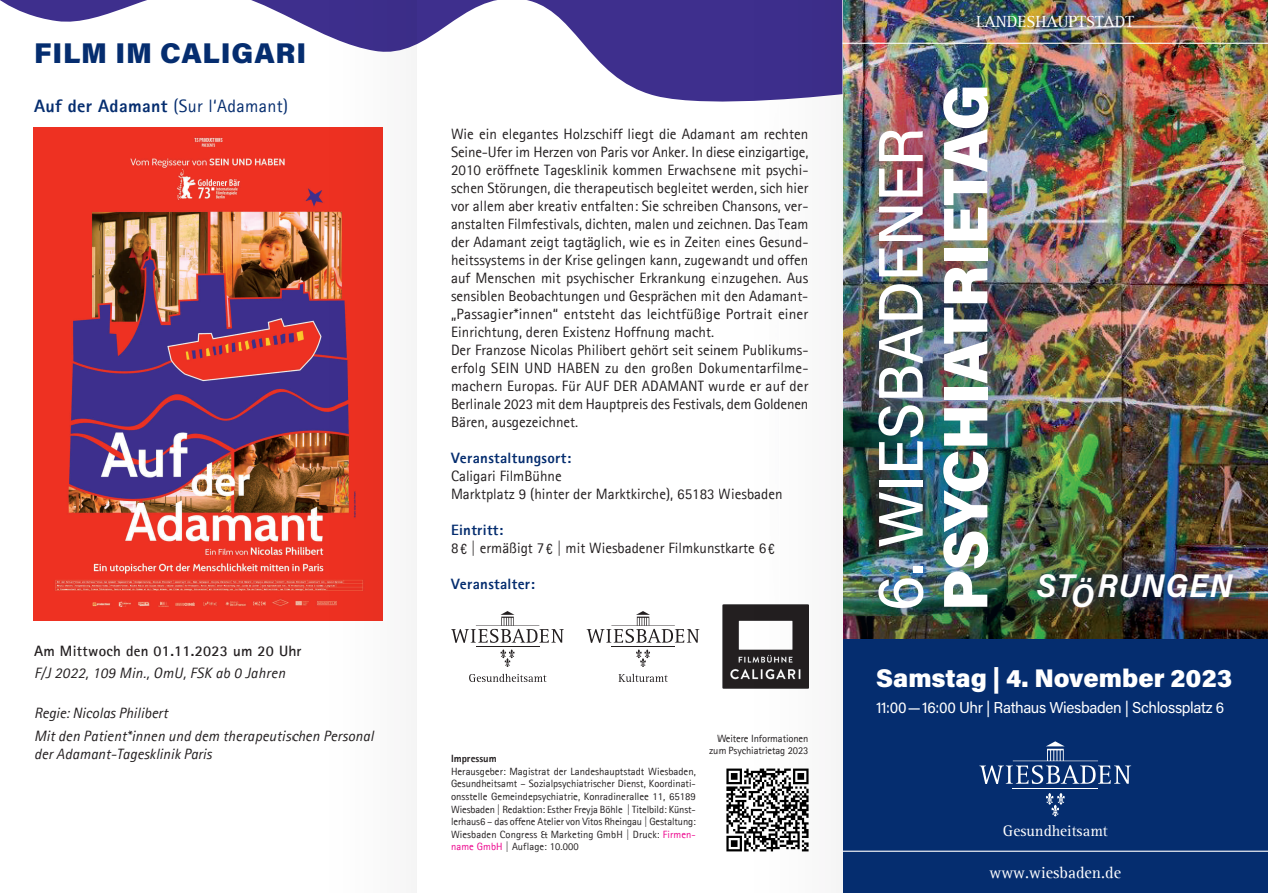
<style>
.page{position:relative;width:1268px;height:893px;background:#fff}
.page>*{position:absolute;margin:0;border:0;box-sizing:border-box;transform-origin:0 0}
.t1{font:900 62.7px "Acumin Pro";letter-spacing:-.01em;color:#fff}
.t2{font:500 62.7px "Acumin Pro";letter-spacing:-.015em;color:#fff}
.t3{font:italic 700 32.85px "Acumin Pro";letter-spacing:.035em;color:#fff}
.t4{font:900 28.5px "Acumin Pro";letter-spacing:.03em;color:#052d6f}
.t5{font:900 25.5px "Acumin Pro";color:#fff}
.t6{font:18px "Agfa Rotis Sans Serif";letter-spacing:.02em;color:#052d6f}
.t7{font:16.5px "Agfa Rotis Serif";color:#fff}
.t8{font:15.75px "Acumin Pro";letter-spacing:-.025em;color:#fff}
.t9{font:15.75px "Rotis Serif";color:#fff}
.t10{font:15px/18px "Agfa Rotis Sans Serif";color:#231f20}
.t11{font:italic 15px/22.2px "Agfa Rotis Sans Serif";letter-spacing:.01em;color:#231f20}
.t12{font:800 15px "Agfa Rotis Sans Serif";letter-spacing:.02em;color:#052d6f}
.t13{font:700 15px "Agfa Rotis Sans Serif";letter-spacing:.02em;color:#231f20}
.t14{font:10.5px/12.6px "Agfa Rotis Sans Serif";letter-spacing:.01em;color:#231f20;text-align:justify}
.t15{font:10.5px/12.6px "Agfa Rotis Sans Serif";letter-spacing:-.01em;color:#231f20;text-align:right}
.t16{font:800 10.5px "Agfa Rotis Sans Serif";color:#231f20}
.s1{font-weight:800}
.s2{font-weight:800;color:#052d6f}
.s3{font-family:"Acumin Pro Cond"}
.s4{color:#ed028c}
</style>
<div class="page">
<img style="left:1103px;top:0;width:164px;height:604px">
<div style="left:842px;top:639px;width:425px;height:254px;background:#052d6f"></div>
<div style="left:762px;top:0;width:341px;height:722px;background:#052d6f;opacity:.6"></div>
<svg style="left:0;top:0;width:719px;height:102px"></svg>
<hr style="left:611px;top:646px;width:63px;height:1px;background:#231f20">
<svg style="left:586px;top:611px;width:113px;height:32px"></svg>
<svg style="left:636px;top:649px;width:14px;height:18px"></svg>
<svg style="left:618px;top:674px;width:49px;height:8px"></svg>
<hr style="left:476px;top:646px;width:63px;height:1px;background:#231f20">
<svg style="left:451px;top:611px;width:113px;height:32px"></svg>
<svg style="left:500px;top:649px;width:14px;height:18px"></svg>
<svg style="left:469px;top:674px;width:77px;height:8px"></svg>
<hr style="left:1012px;top:788px;width:85px;height:1px;background:#fff">
<svg style="left:979px;top:741px;width:151px;height:43px"></svg>
<svg style="left:1046px;top:793px;width:18px;height:23px"></svg>
<hr style="left:842px;top:851px;width:425px;height:1px;background:#fff">
<hr style="left:842px;top:43px;width:425px;height:1px;background:#fff">
<img style="left:34px;top:127px;width:259px;height:493px">
<div style="left:1009px;top:545px;width:251px;height:81px;background:#052d6f;opacity:.52"></div>
<div style="left:1060px;top:565px;width:46px;height:55px;background:#052d6f;opacity:.52"></div>
<svg style="left:719px;top:0;width:123px;height:893px"></svg>
<svg style="left:293px;top:0;width:124px;height:893px"></svg>
<h3 class="t4" style="left:34px;top:33px;width:274px">FILM IM CALIGARI</h3>
<p class="t6" style="left:34px;top:95px;width:256px"><span class="s1">Auf der Adamant</span> (Sur l‘Adamant)</p>
<p class="t13" style="left:34px;top:641px;width:269px">Am Mittwoch den 01.11.2023 um 20 Uhr</p>
<p class="t11" style="left:34px;top:662px;width:253px">F/J 2022, 109 Min., OmU, FSK ab 0 Jahren</p>
<p class="t11" style="left:34px;top:702px;width:341px">Regie: Nicolas Philibert<br>Mit den Patient*innen und dem therapeutischen Personal</p>
<p class="t11" style="left:34px;top:742px;width:179px">der Adamant-Tagesklinik Paris</p>
<p class="t7" style="left:976px;top:13px;width:159px">LANDESHAUPTSTADT</p>
<h1 class="t1" style="left:920px;top:611px;width:529px;rotate:-90deg">PSYCHIATRIETAG</h1>
<p class="t10" style="left:451px;top:125px;width:359px">Wie ein elegantes Holzschiff liegt die Adamant am rechten Seine-Ufer im Herzen von Paris vor Anker. In diese einzigartige, 2010 eröffnete Tagesklinik kommen Erwachsene mit psychi&shy;schen Störungen, die therapeutisch begleitet werden, sich hier vor allem aber kreativ entfalten: Sie schreiben Chansons, ver&shy;anstalten Filmfestivals, dichten, malen und zeichnen. Das Team der Adamant zeigt tagtäglich, wie es in Zeiten eines Gesund&shy;heitssystems in der Krise gelingen kann, zugewandt und offen auf Menschen mit psychischer Erkrankung einzugehen. Aus sensiblen Beobachtungen und Gesprächen mit den Adamant-„Passagier*innen“ entsteht das leichtfüßige Portrait einer Einrichtung, deren Existenz Hoffnung macht.<br>Der Franzose Nicolas Philibert gehört seit seinem Publikums&shy;erfolg SEIN UND HABEN zu den großen Dokumentarfilme&shy;machern Europas. Für AUF DER ADAMANT wurde er auf der Berlinale 2023 mit dem Hauptpreis des Festivals, dem Goldenen Bären, ausgezeichnet.</p>
<p class="t12" style="left:451px;top:448px;width:122px">Veranstaltungsort:</p>
<p class="t10" style="left:451px;top:467px;width:333px">Caligari FilmBühne<br>Marktplatz 9 (hinter der Marktkirche), 65183 Wiesbaden</p>
<p class="t10" style="left:451px;top:521px;width:325px"><span class="s2">Eintritt:<br></span>8<span class="s3">€</span> | ermäßigt 7 <span class="s3">€</span> | mit Wiesbadener Filmkunstkarte 6 <span class="s3">€</span></p>
<p class="t12" style="left:451px;top:574px;width:85px">Veranstalter:</p>
<h2 class="t3" style="left:1036px;top:562px;width:197px">STÖRUNGEN</h2>
<h1 class="t2" style="left:857px;top:611px;width:485px;rotate:-90deg">6. WIESBADENER</h1>
<p class="t16" style="left:451px;top:752px;width:47px">Impressum</p>
<p class="t14" style="left:451px;top:765px;width:246px">Herausgeber: Magistrat der Landeshauptstadt Wiesbaden, Gesundheitsamt – Sozialpsychiatrischer Dienst, Koordinati&shy;onsstelle Gemeindepsychiatrie, Konradinerallee 11, 65189<br>Wiesbaden | Redaktion: Esther Freyja Böhle | Titelbild: Künst&shy;lerhaus6 – das offene Atelier von Vitos Rheingau | Gestaltung:<br>Wiesbaden Congress &amp; Marketing GmbH | Druck: <span class="s4">Firmen&shy;name GmbH</span> | Auflage: 10.000</p>
<p class="t15" style="left:709px;top:732px;width:101px">Weitere Informationen zum Psychiatrietag 2023</p>
<h3 class="t5" style="left:875px;top:660px;width:357px">Samstag | 4. November 2023</h3>
<p class="t8" style="left:875px;top:697px;width:349px">11:00—16:00 Uhr | Rathaus Wiesbaden | Schlossplatz 6</p>
<p class="t9" style="left:1002px;top:822px;width:106px">Gesundheitsamt</p>
<p class="t7" style="left:989px;top:863px;width:133px">www.wiesbaden.de</p>
</div>
